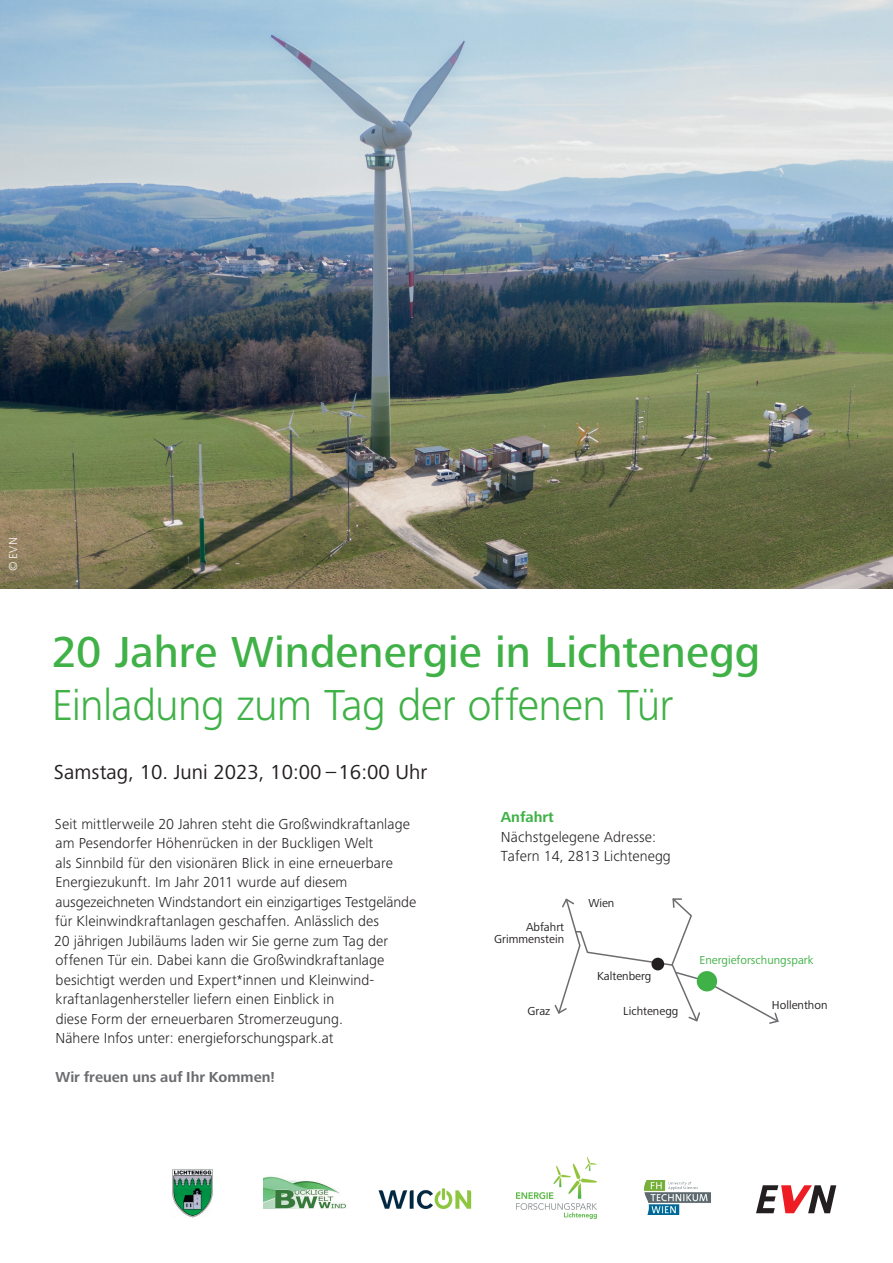
<style>
.page{position:relative;width:893px;height:1263px;background:#fff}
.page>*{position:absolute;margin:0;border:0;box-sizing:border-box;transform-origin:0 0}
.t1{font:500 45px "Frutiger Next LTW1 G";color:#40b147}
.t2{font:300 45px "Frutiger Next LTW1 G";letter-spacing:-.015em;color:#40b147}
.t3{font:21px "Frutiger Next LTW1 G";color:#231f20}
.t4{font:300 15px/19.5px "Frutiger Next LTW1 G";letter-spacing:.005em;color:#231f20}
.t5{font:700 15px "Frutiger Next LTW1 G";color:#6c6d70}
.t6{font:700 15px "Frutiger Next For EVN";color:#40b147}
.t7{font:12px/12px "Frutiger Nextfor EVN";color:#231f20;text-align:right}
.t8{font:12px "Frutiger Nextfor EVN";color:#40b147}
.t9{font:300 12px "Frutiger Next LTW1 G";color:#fff}
.s1{font-family:"Frutiger Next For EVN"}
</style>
<div class="page">
<img style="left:0;top:0;width:893px;height:588px">
<svg style="left:756px;top:1185px;width:80px;height:28px"></svg>
<img style="left:516px;top:1157px;width:81px;height:62px">
<img style="left:644px;top:1180px;width:66px;height:34px">
<img style="left:263px;top:1176px;width:83px;height:33px">
<img style="left:378px;top:1188px;width:94px;height:22px">
<img style="left:172px;top:1169px;width:41px;height:48px">
<svg style="left:554px;top:898px;width:225px;height:126px"></svg>
<div style="left:697px;top:971px;width:20px;height:20px;background:#40b147;border-radius:50%"></div>
<div style="left:651px;top:958px;width:13px;height:12px;background:#231f20;border-radius:50%"></div>
<p class="t9" style="left:6px;top:571px;width:36px;rotate:-90deg">© EVN</p>
<h1 class="t1" style="left:52px;top:627px;width:710px">20 Jahre Windenergie in Lichtenegg</h1>
<h1 class="t2" style="left:52px;top:679px;width:623px">Einladung zum Tag der offenen Tür</h1>
<h2 class="t3" style="left:54px;top:760px;width:375px">Samstag, 10. Juni 2023, 10:00 – 16:00 Uhr</h2>
<p class="t4" style="left:54px;top:814px;width:364px">Seit mittlerweile 20 Jahren steht die Großwindkraftanlage am Pesendorfer Höhenrücken in der Buckligen Welt<br>als Sinnbild für den visionären Blick in eine erneuerbare Energiezukunft. Im Jahr 2011 wurde auf diesem ausgezeichneten Windstandort ein einzigartiges Testgelände für Kleinwindkraftanlagen geschaffen. Anlässlich des<br>20 jährigen Jubiläums laden wir Sie gerne zum Tag der offenen Tür ein. Dabei kann die Großwindkraftanlage besichtigt werden und Expert*innen und Kleinwind&shy;kraftanlagenhersteller liefern einen Einblick in<br>diese Form der erneuerbaren Stromerzeugung.<br>Nähere Infos unter: energieforschungspark.at</p>
<p class="t5" style="left:55px;top:1069px;width:221px">Wir freuen uns auf Ihr Kommen!</p>
<p class="t6" style="left:501px;top:808px;width:54px">Anfahrt</p>
<p class="t4" style="left:501px;top:828px;width:172px;line-height:19px">Nächstgelegene Adresse:<br><span class="s1">Tafern 14</span>, 2813 Lichtenegg</p>
<p class="t7" style="left:588px;top:897px;width:28px">Wien</p>
<p class="t7" style="left:494px;top:921px;width:71px">Abfahrt<br>Grimmenstein</p>
<p class="t7" style="left:597px;top:970px;width:56px">Kaltenberg</p>
<p class="t7" style="left:528px;top:1006px;width:24px">Graz</p>
<p class="t7" style="left:623px;top:1006px;width:57px">Lichtenegg</p>
<p class="t8" style="left:700px;top:953px;width:115px">Energieforschungspark</p>
<p class="t7" style="left:772px;top:999px;width:57px">Hollenthon</p>
</div>
